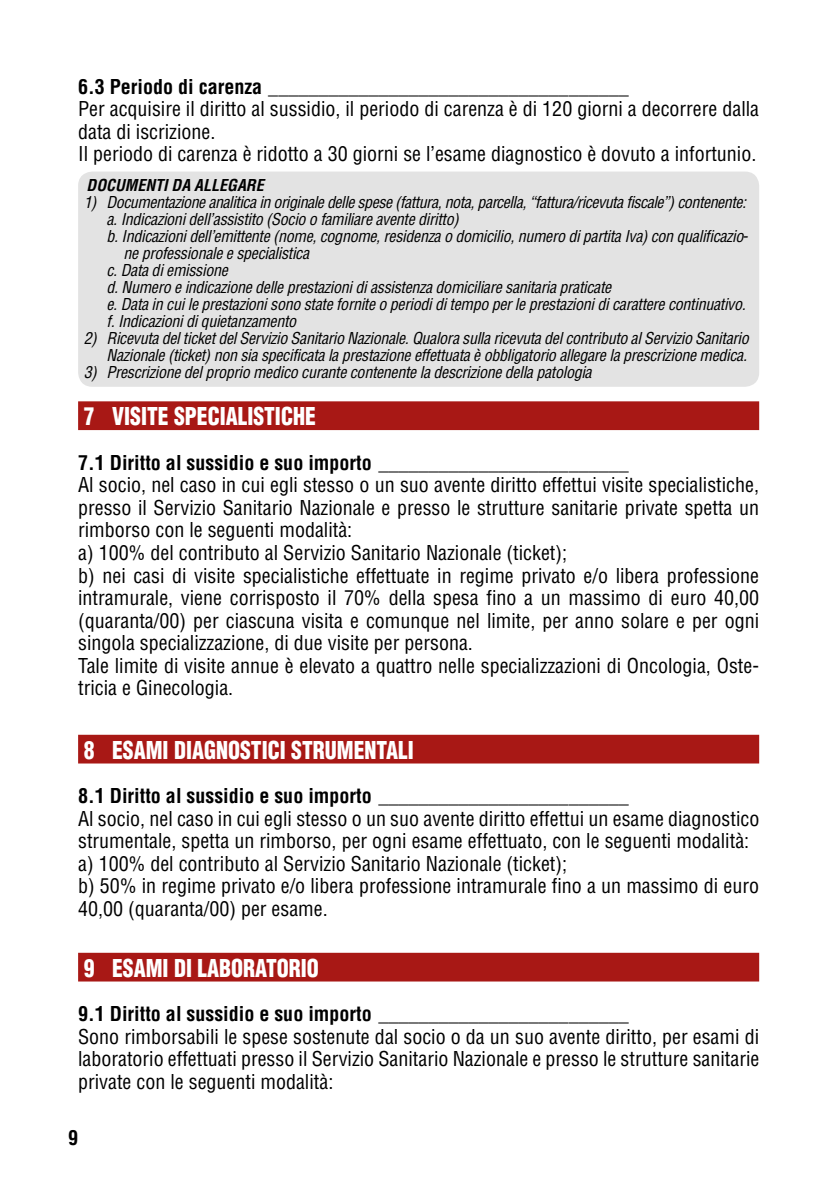
<style>
.page{position:relative;width:840px;height:1191px;background:#fff}
.page>*{position:absolute;margin:0;border:0;box-sizing:border-box;transform-origin:0 0}
.t1{font:900 condensed 24px "Helvetica LT Std";color:#fff;scale:.9 1}
.t2{font:condensed 20px/22.6px "Helvetica LT Std";color:#000}
.t3{font:700 condensed 20px "Helvetica LT Std";color:#000}
.t4{font:italic condensed 16px/17px "Helvetica LT Std";letter-spacing:-.02em;color:#000;text-align:right}
.t5{font:italic 700 condensed 16px "Helvetica LT Std";color:#000}
</style>
<div class="page">
<div style="left:78px;top:401px;width:680px;height:29px;background:#a81815"></div>
<div style="left:78px;top:735px;width:680px;height:28px;background:#a81815"></div>
<div style="left:78px;top:952px;width:680px;height:29px;background:#a81815"></div>
<div style="left:78px;top:171px;width:680px;height:216px;background:#e3e3e3;border-radius:14px"></div>
<p class="t3" style="left:78px;top:74px;width:551px">6.3 Periodo di carenza ____________________________________</p>
<p class="t2" style="left:78px;top:98px;width:682px">Per acquisire il diritto al sussidio, il periodo di carenza è di 120 giorni a decorrere dalla data di iscrizione.<br>Il periodo di carenza è ridotto a 30 giorni se l’esame diagnostico è dovuto a infortunio.</p>
<p class="t5" style="left:87px;top:175px;width:178px">DOCUMENTI DA ALLEGARE</p>
<p class="t4" style="left:84px;top:194px;width:663px">1) Documentazione analitica in originale delle spese (fattura, nota, parcella, “fattura/ricevuta fiscale”) contenente:</p>
<p class="t4" style="left:106px;top:211px;width:353px">a. Indicazioni dell’assistito (Socio o familiare avente diritto)</p>
<p class="t4" style="left:106px;top:228px;width:642px">b. Indicazioni dell’emittente (nome, cognome, residenza o domicilio, numero di partita Iva) con qualificazio-</p>
<p class="t4" style="left:123px;top:245px;width:187px">ne professionale e specialistica</p>
<p class="t4" style="left:106px;top:262px;width:123px">c. Data di emissione</p>
<p class="t4" style="left:106px;top:279px;width:506px">d. Numero e indicazione delle prestazioni di assistenza domiciliare sanitaria praticate</p>
<p class="t4" style="left:106px;top:296px;width:640px">e. Data in cui le prestazioni sono state fornite o periodi di tempo per le prestazioni di carattere continuativo.</p>
<p class="t4" style="left:106px;top:313px;width:191px">f. Indicazioni di quietanzamento</p>
<p class="t4" style="left:84px;top:330px;width:666px">2) Ricevuta del ticket del Servizio Sanitario Nazionale. Qualora sulla ricevuta del contributo al Servizio Sanitario<br>Nazionale (ticket) non sia specificata la prestazione effettuata è obbligatorio allegare la prescrizione medica.</p>
<p class="t4" style="left:84px;top:364px;width:509px">3) Prescrizione del proprio medico curante contenente la descrizione della patologia</p>
<p class="t1" style="left:84px;top:401px;width:259px">7 VISITE SPECIALISTICHE</p>
<p class="t3" style="left:78px;top:450px;width:551px">7.1 Diritto al sussidio e suo importo _________________________</p>
<p class="t2" style="left:78px;top:473px;width:682px">Al socio, nel caso in cui egli stesso o un suo avente diritto effettui visite specialistiche, presso il Servizio Sanitario Nazionale e presso le strutture sanitarie private spetta un rimborso con le seguenti modalità:<br>a) 100% del contributo al Servizio Sanitario Nazionale (ticket);<br>b) nei casi di visite specialistiche effettuate in regime privato e/o libera professione intramurale, viene corrisposto il 70% della spesa fino a un massimo di euro 40,00 (quaranta/00) per ciascuna visita e comunque nel limite, per anno solare e per ogni singola specializzazione, di due visite per persona.<br>Tale limite di visite annue è elevato a quattro nelle specializzazioni di Oncologia, Oste&shy;tricia e Ginecologia.</p>
<p class="t1" style="left:84px;top:734px;width:368px">8 ESAMI DIAGNOSTICI STRUMENTALI</p>
<p class="t3" style="left:78px;top:783px;width:551px">8.1 Diritto al sussidio e suo importo _________________________</p>
<p class="t2" style="left:78px;top:807px;width:682px">Al socio, nel caso in cui egli stesso o un suo avente diritto effettui un esame diagnostico strumentale, spetta un rimborso, per ogni esame effettuato, con le seguenti modalità: a) 100% del contributo al Servizio Sanitario Nazionale (ticket);<br>b) 50% in regime privato e/o libera professione intramurale fino a un massimo di euro 40,00 (quaranta/00) per esame.</p>
<p class="t1" style="left:84px;top:952px;width:262px">9 ESAMI DI LABORATORIO</p>
<p class="t3" style="left:78px;top:1001px;width:551px">9.1 Diritto al sussidio e suo importo _________________________</p>
<p class="t2" style="left:78px;top:1025px;width:682px;text-align:justify">Sono rimborsabili le spese sostenute dal socio o da un suo avente diritto, per esami di laboratorio effettuati presso il Servizio Sanitario Nazionale e presso le strutture sanitarie private con le seguenti modalità:</p>
<p class="t3" style="left:68px;top:1125px;width:21px">99</p>
</div>
